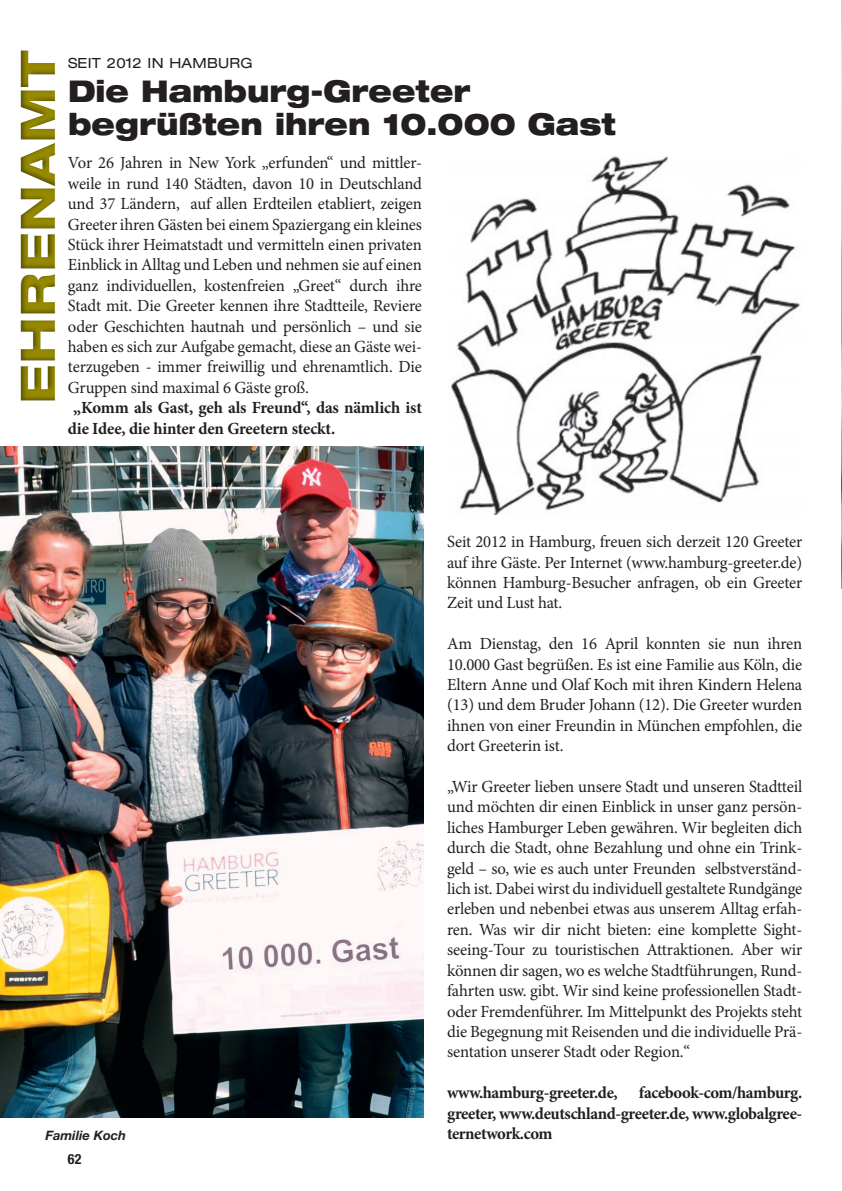
<style>
.page{position:relative;width:842px;height:1191px;background:#fff}
.page>*{position:absolute;margin:0;border:0;box-sizing:border-box;transform-origin:0 0}
.t1{font:800 expanded 48px "Helvetica Neue";letter-spacing:.01em;color:#958900}
.t2{font:900 expanded 30px/33.6px "Helvetica Neue";color:#231f20;scale:.9 1}
.t3{font:17px/20.4px "Minion Pro";letter-spacing:-.01em;color:#231f20;text-align:justify}
.t4{font:700 17px/20.4px "Minion Pro";letter-spacing:-.015em;color:#231f20}
.t5{font:expanded 14px "Helvetica Neue";letter-spacing:.02em;color:#231f20}
.t6{font:700 condensed 14px "Helvetica Neue";color:#231f20}
.t7{font:italic 700 13px "Helvetica Neue";color:#231f20}
</style>
<div class="page">
<div style="left:5px;top:0;width:64px;height:1140px;background:#231f20;opacity:.5"></div>
<img style="left:0;top:446px;width:423px;height:671px">
<img style="left:451px;top:156px;width:349px;height:358px">
<h1 class="t1" style="left:7px;top:404px;width:355px;rotate:-90deg">EHRENAMT</h1>
<p class="t5" style="left:68px;top:55px;width:186px">SEIT 2012 IN HAMBURG</p>
<h2 class="t2" style="left:68px;top:73px;width:610px">Die Hamburg-Greeter begrüßten ihren 10.000 Gast</h2>
<p class="t3" style="left:68px;top:153px;width:356px">Vor 26 Jahren in New York „erfunden“ und mittler&shy;weile in rund 140 Städten, davon 10 in Deutschland und 37 Ländern, auf allen Erdteilen etabliert, zeigen Greeter ihren Gästen bei einem Spaziergang ein kleines Stück ihrer Heimatstadt und vermitteln einen privaten Einblick in Alltag und Leben und nehmen sie auf einen ganz individuellen, kostenfreien „Greet“ durch ihre Stadt mit. Die Greeter kennen ihre Stadtteile, Reviere oder Geschichten hautnah und persönlich – und sie haben es sich zur Aufgabe gemacht, diese an Gäste wei&shy;terzugeben - immer freiwillig und ehrenamtlich. Die Gruppen sind maximal 6 Gäste groß.</p>
<p class="t4" style="left:68px;top:397px;width:356px;text-indent:5px">„Komm als Gast, geh als Freund“, das nämlich ist die Idee, die hinter den Greetern steckt.</p>
<p class="t7" style="left:45px;top:1127px;width:82px">Familie Koch</p>
<p class="t6" style="left:68px;top:1151px;width:15px">62</p>
<p class="t3" style="left:447px;top:531px;width:357px">Seit 2012 in Hamburg, freuen sich derzeit 120 Greeter auf ihre Gäste. Per Internet (www.hamburg-greeter.de) können Hamburg-Besucher anfragen, ob ein Greeter Zeit und Lust hat.</p>
<p class="t3" style="left:447px;top:633px;width:357px">Am Dienstag, den 16 April konnten sie nun ihren 10.000 Gast begrüßen. Es ist eine Familie aus Köln, die Eltern Anne und Olaf Koch mit ihren Kindern Helena (13) und dem Bruder Johann (12). Die Greeter wurden ihnen von einer Freundin in München empfohlen, die dort Greeterin ist.</p>
<p class="t3" style="left:447px;top:776px;width:357px">„Wir Greeter lieben unsere Stadt und unseren Stadtteil und möchten dir einen Einblick in unser ganz persön&shy;liches Hamburger Leben gewähren. Wir begleiten dich durch die Stadt, ohne Bezahlung und ohne ein Trink&shy;geld – so, wie es auch unter Freunden selbstverständ&shy;lich ist. Dabei wirst du individuell gestaltete Rundgänge erleben und nebenbei etwas aus unserem Alltag erfah&shy;ren. Was wir dir nicht bieten: eine komplette Sight&shy;seeing-Tour zu touristischen Attraktionen. Aber wir können dir sagen, wo es welche Stadtführungen, Rund&shy;fahrten usw. gibt. Wir sind keine professionellen Stadt&shy;oder Fremdenführer. Im Mittelpunkt des Projekts steht die Begegnung mit Reisenden und die individuelle Prä&shy;sentation unserer Stadt oder Region.“</p>
<p class="t4" style="left:447px;top:1082px;width:357px;text-align:justify">www.hamburg-greeter.de, facebook-com/hamburg. greeter, www.deutschland-greeter.de, www.globalgree&shy;ternetwork.com</p>
</div>
